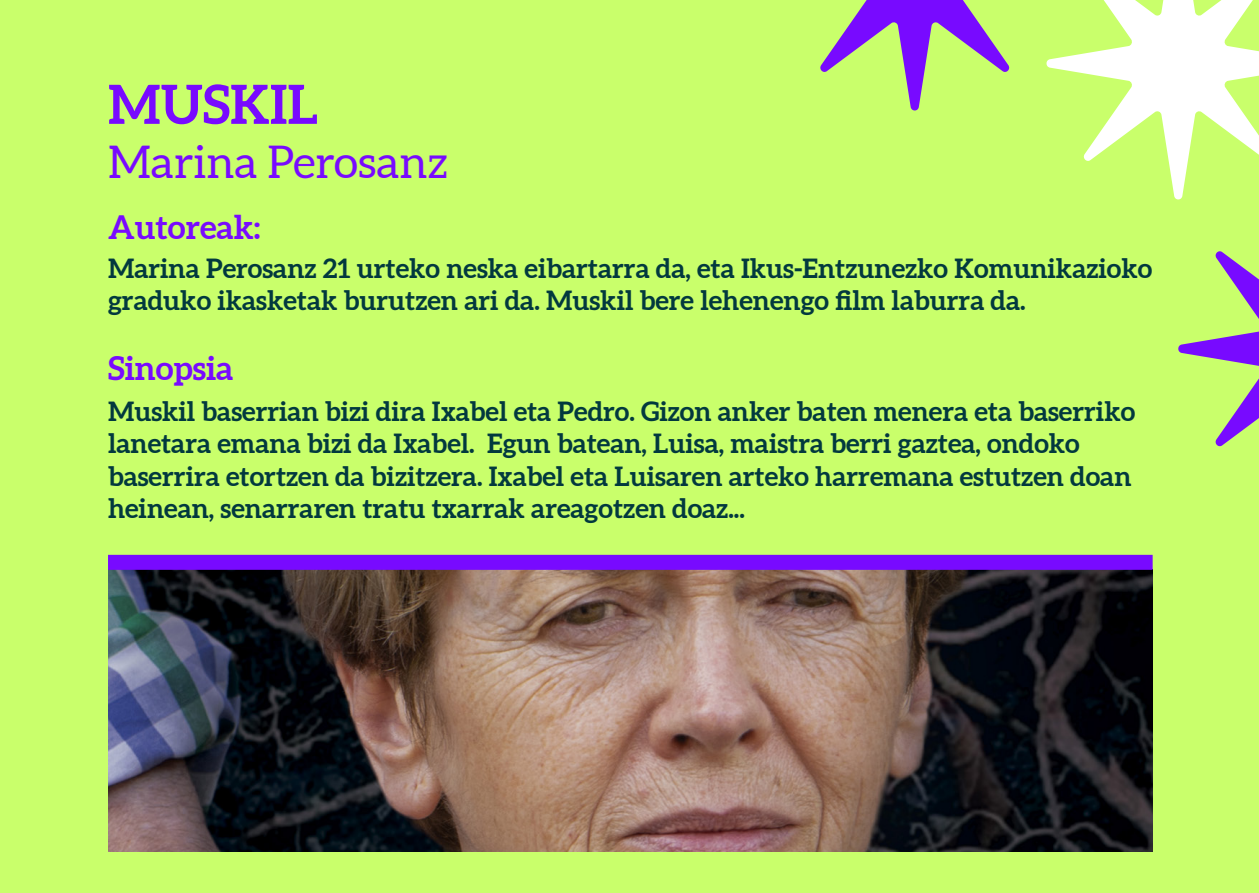
<style>
.page{position:relative;width:1259px;height:893px;background:#c9ff6b}
.page>*{position:absolute;margin:0;border:0;box-sizing:border-box;transform-origin:0 0}
.t1{font:700 54px "Aleo";color:#780aff}
.t2{font:45px "Aleo";color:#780aff}
.t3{font:700 33px "Aleo";color:#780aff}
.t4{font:700 27px/32.4px "Aleo";color:#02393e}
</style>
<div class="page">
<svg style="left:1178px;top:251px;width:81px;height:196px"></svg>
<svg style="left:820px;top:0;width:439px;height:200px"></svg>
<img style="left:108px;top:570px;width:1044px;height:282px">
<div style="left:108px;top:555px;width:1044px;height:15px;background:#780aff"></div>
<p class="t1" style="left:108px;top:71px;width:211px">MUSKIL</p>
<p class="t2" style="left:108px;top:136px;width:342px">Marina Perosanz</p>
<p class="t3" style="left:108px;top:207px;width:154px">Autoreak:</p>
<p class="t4" style="left:108px;top:253px;width:1045px">Marina Perosanz 21 urteko neska eibartarra da, eta Ikus-Entzunezko Komunikazioko graduko ikasketak burutzen ari da. Muskil bere lehenengo film laburra da.</p>
<p class="t3" style="left:108px;top:347px;width:127px">Sinopsia</p>
<p class="t4" style="left:108px;top:396px;width:1028px">Muskil baserrian bizi dira Ixabel eta Pedro. Gizon anker baten menera eta baserriko lanetara emana bizi da Ixabel. Egun batean, Luisa, maistra berri gaztea, ondoko baserrira etortzen da bizitzera. Ixabel eta Luisaren arteko harremana estutzen doan heinean, senarraren tratu txarrak areagotzen doaz...</p>
</div>
